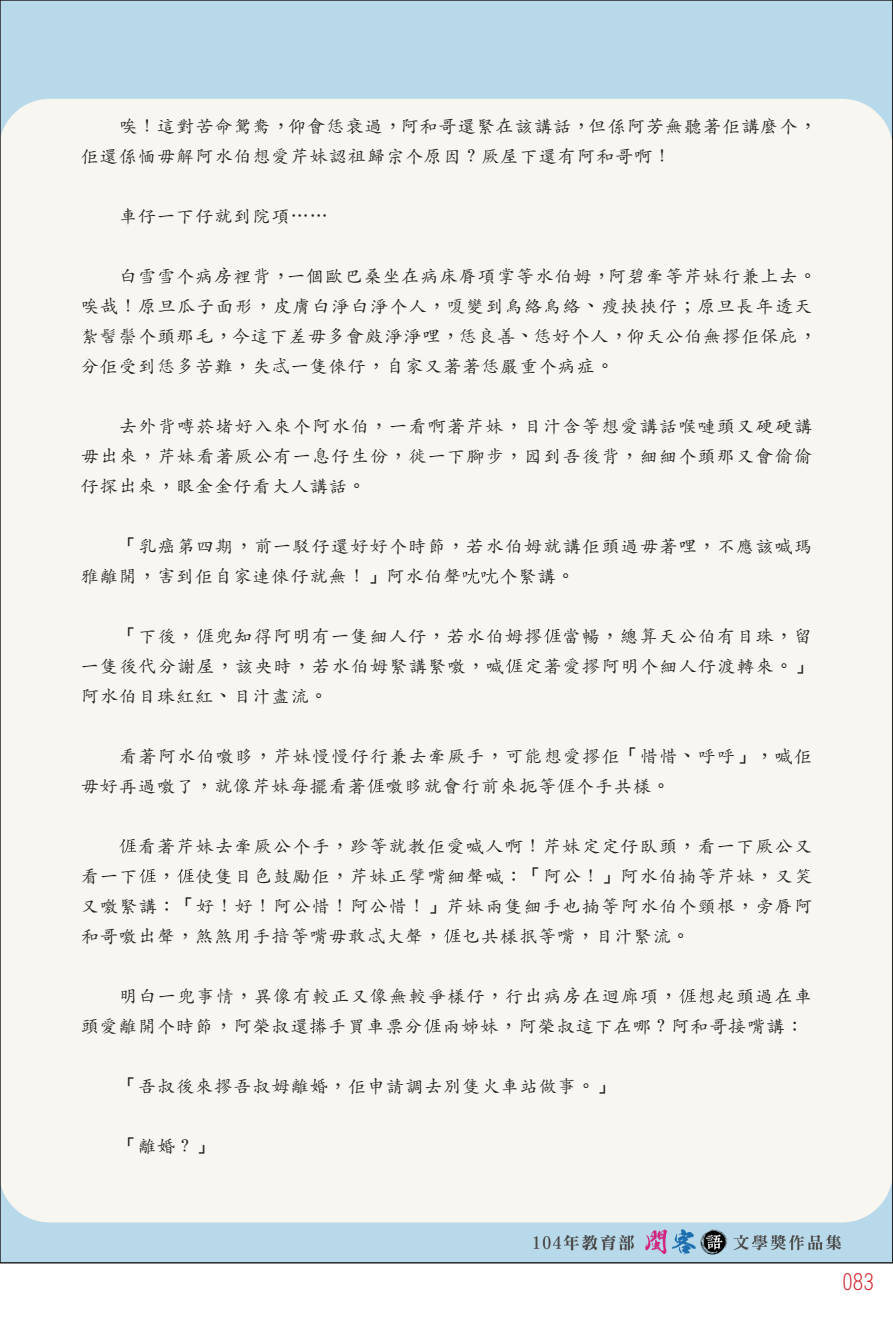
<style>
.page{position:relative;width:893px;height:1327px;background:#fff}
.page>*{position:absolute;margin:0;border:0;box-sizing:border-box;transform-origin:0 0}
.t1{font:21px "DF Li Hei Lt WIN BF";color:#d1232a}
.t2{font:18px/30px "Adobe Kaiti Std";letter-spacing:.06em;color:#231f20}
.t3{font:18px "DF Li Kai Shu Md WIN BF";color:#231f20}
.s1{font-family:"DF Li Kai Shu Md WIN BF"}
.s2{font-family:"Adobe Kaiti Std"}
</style>
<div class="page">
<img style="left:2px;top:2px;width:889px;height:1259px">
<svg style="left:463px;top:568px;width:35px;height:16px"></svg>
<svg style="left:196px;top:629px;width:17px;height:14px"></svg>
<svg style="left:544px;top:629px;width:17px;height:14px"></svg>
<svg style="left:505px;top:659px;width:17px;height:14px"></svg>
<svg style="left:367px;top:779px;width:17px;height:14px"></svg>
<svg style="left:557px;top:779px;width:17px;height:14px"></svg>
<svg style="left:119px;top:839px;width:17px;height:14px"></svg>
<svg style="left:139px;top:869px;width:17px;height:14px"></svg>
<svg style="left:177px;top:869px;width:17px;height:14px"></svg>
<svg style="left:444px;top:929px;width:17px;height:14px"></svg>
<svg style="left:679px;top:989px;width:17px;height:14px"></svg>
<svg style="left:310px;top:1017px;width:17px;height:18px"></svg>
<svg style="left:424px;top:1019px;width:17px;height:14px"></svg>
<p class="t2" style="left:81px;top:111px;width:737px;text-indent:38px">唉<span class="s1">！</span>這對苦命鴛鴦<span class="s1">，</span>仰會恁衰過<span class="s1">，</span>阿和哥還緊在該講話<span class="s1">，</span>但係阿芳無聽著佢講麼个<span class="s1">，</span>佢還係愐毋解阿水伯想愛芹妹認祖歸宗个原因<span class="s1">？</span>厥屋下還有阿和哥啊<span class="s1">！</span></p>
<p class="t2" style="left:119px;top:201px;width:210px">車仔一下仔就到院項<span class="s1">……</span></p>
<p class="t2" style="left:81px;top:261px;width:737px;text-indent:38px">白雪雪个病房裡背<span class="s1">，</span>一個歐巴桑坐在病床脣項掌等水伯姆<span class="s1">，</span>阿碧牽等芹妹行兼上去<span class="s1">。</span>唉哉<span class="s1">！</span>原旦瓜子面形<span class="s1">，</span>皮膚白淨白淨个人<span class="s1">，</span>嗄變到烏絡烏絡<span class="s1">、</span>瘦挾挾仔<span class="s1">；</span>原旦長年透天紮髻鬃个頭那毛<span class="s1">，</span>今這下差毋多會㪐淨淨哩<span class="s1">，</span>恁良善<span class="s1">、</span>恁好个人<span class="s1">，</span>仰天公伯無摎佢保庇<span class="s1">，</span>分佢受到恁多苦難<span class="s1">，</span>失忒一隻倈仔<span class="s1">，</span>自家又著著恁嚴重个病症<span class="s1">。</span></p>
<p class="t2" style="left:81px;top:411px;width:733px;text-align:justify;text-indent:38px">去外背㗘菸堵好入來个阿水伯<span class="s1">，</span>一看啊著芹妹<span class="s1">，</span>目汁含等想愛講話喉嗹頭又硬硬講毋出來<span class="s1">，</span>芹妹看著厥公有一息仔生份<span class="s1">，</span>徙一下腳步<span class="s1">，</span>囥到吾後背<span class="s1">，</span>細細个頭那又會偷偷仔探出來<span class="s1">，</span>眼金金仔看大人講話<span class="s1">。</span></p>
<p class="t2" style="left:81px;top:531px;width:733px;text-indent:38px"><span class="s1">「</span>乳癌第四期<span class="s1">，</span>前一駁仔還好好个時節<span class="s1">，</span>若水伯姆就講佢頭過毋著哩<span class="s1">，</span>不應該喊瑪雅離開<span class="s1">，</span>害到佢自家連倈仔就無<span class="s1">！」</span>阿水伯聲</p>
<p class="t2" style="left:499px;top:561px;width:77px">个緊講<span class="s1">。</span></p>
<p class="t2" style="left:81px;top:621px;width:733px;text-align:justify;text-indent:38px"><span class="s1">「</span>下後<span class="s1">，</span> 兜知得阿明有一隻細人仔<span class="s1">，</span>若水伯姆摎 當暢<span class="s1">，</span>總算天公伯有目珠<span class="s1">，</span>留一隻後代分謝屋<span class="s1">，</span>該央時<span class="s1">，</span>若水伯姆緊講緊噭<span class="s1">，</span>喊 定著愛摎阿明个細人仔渡轉來<span class="s1">。」</span>阿水伯目珠紅紅<span class="s1">、</span>目汁盡流<span class="s1">。</span></p>
<p class="t2" style="left:81px;top:741px;width:733px;text-indent:38px">看著阿水伯噭眵<span class="s1">，</span>芹妹慢慢仔行兼去牽厥手<span class="s1">，</span>可能想愛摎佢<span class="s1">「</span>惜惜<span class="s1">、</span>呼呼<span class="s1">」，</span>喊佢毋好再過噭了<span class="s1">，</span>就像芹妹每擺看著 噭眵就會行前來扼等 个手共樣<span class="s1">。</span></p>
<p class="t2" style="left:81px;top:831px;width:733px;text-align:justify;text-indent:57px">看著芹妹去牽厥公个手<span class="s1">，</span>跈等就教佢愛喊人啊<span class="s1">！</span>芹妹定定仔臥頭<span class="s1">，</span>看一下厥公又看一下 <span class="s1">，</span> 使隻目色鼓勵佢<span class="s1">，</span>芹妹正擘嘴細聲喊<span class="s1">：「</span>阿公<span class="s1">！」</span>阿水伯揇等芹妹<span class="s1">，</span>又笑又噭緊講<span class="s1">：「</span>好<span class="s1">！</span>好<span class="s1">！</span>阿公惜<span class="s1">！</span>阿公惜<span class="s1">！」</span>芹妹兩隻細手也揇等阿水伯个頸根<span class="s1">，</span>旁脣阿和哥噭出聲<span class="s1">，</span>煞煞用手揞等嘴毋敢忒大聲<span class="s1">，</span> 乜共樣抿等嘴<span class="s1">，</span>目汁緊流<span class="s1">。</span></p>
<p class="t2" style="left:81px;top:981px;width:733px;text-indent:38px">明白一兜事情<span class="s1">，</span>異像有較正又像無較爭樣仔<span class="s1">，</span>行出病房在迴廊項<span class="s1">，</span> 想起頭過在車頭愛離開个時節<span class="s1">，</span>阿榮叔還 手買車票分 兩姊妹<span class="s1">，</span>阿榮叔這下在哪<span class="s1">？</span>阿和哥接嘴講<span class="s1">：</span></p>
<p class="t2" style="left:119px;top:1071px;width:496px"><span class="s1">「</span>吾叔後來摎吾叔姆離婚<span class="s1">，</span>佢申請調去別隻火車站做事<span class="s1">。」</span></p>
<p class="t3" style="left:119px;top:1137px;width:96px">「<span class="s2">離婚</span>？」</p>
<p class="t1" style="left:842px;top:1271px;width:33px">083</p>
</div>
